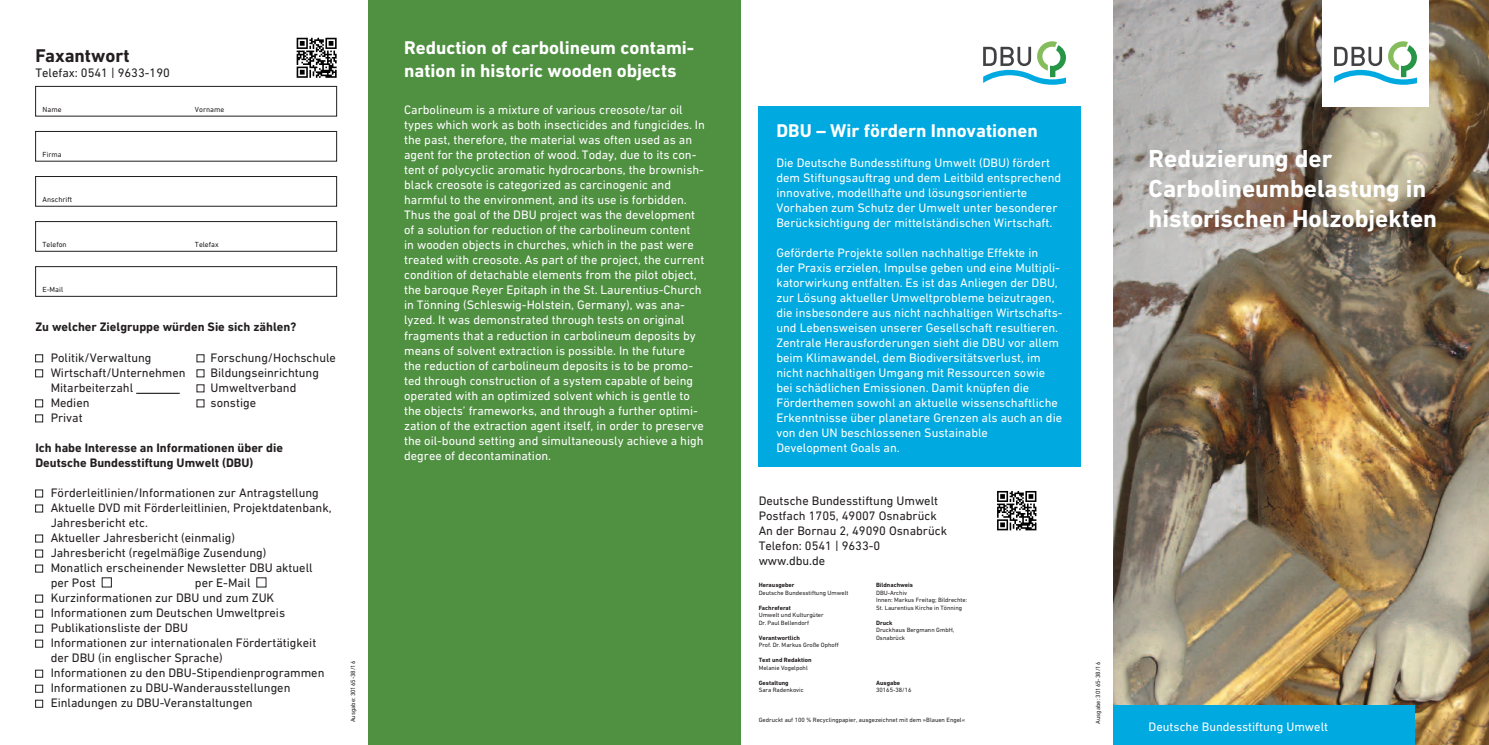
<style>
.page{position:relative;width:1489px;height:745px;background:#fff}
.page>*{position:absolute;margin:0;border:0;box-sizing:border-box;transform-origin:0 0}
.t1{font:700 25px/30px "DIN Next W1 G";color:#fff}
.t2{font:700 18.75px/22.5px "DIN Next W1 G";color:#fff}
.t3{font:700 18.75px "DIN Next W1 G";color:#231f20}
.t4{font:12.5px/15px "DIN Next W1 G";color:#fff}
.t5{font:12.5px/15px "DIN Next W1 G";color:#231f20}
.t6{font:700 12.5px/15px "DIN Next W1 G";color:#231f20}
.t7{font:7.5px "DIN Next W1 G";color:#231f20}
.t8{font:6.25px/7.5px "DIN Next W1 G";color:#231f20}
.t9{font:700 6.25px "DIN Next W1 G";color:#231f20}
</style>
<div class="page">
<img style="left:1113px;top:0;width:375px;height:744px">
<div style="left:369px;top:0;width:372px;height:744px;background:#4f9041"></div>
<svg style="left:983px;top:41px;width:82px;height:44px"></svg>
<div style="left:1322px;top:0;width:106px;height:106px;background:#fff"></div>
<svg style="left:1334px;top:41px;width:82px;height:44px"></svg>
<div style="left:1113px;top:705px;width:301px;height:39px;background:#00a9e0"></div>
<div style="left:758px;top:106px;width:323px;height:361px;background:#00a9e0"></div>
<div style="left:35px;top:86px;width:302px;height:30px;border:1px solid #231f20"></div>
<div style="left:35px;top:131px;width:302px;height:30px;border:1px solid #231f20"></div>
<div style="left:35px;top:176px;width:302px;height:30px;border:1px solid #231f20"></div>
<div style="left:35px;top:221px;width:302px;height:30px;border:1px solid #231f20"></div>
<div style="left:35px;top:266px;width:302px;height:30px;border:1px solid #231f20"></div>
<div style="left:35px;top:354px;width:8px;height:8px;border:1px solid #231f20"></div>
<div style="left:35px;top:369px;width:8px;height:8px;border:1px solid #231f20"></div>
<hr style="left:136px;top:393px;width:44px;height:1px;background:#231f20">
<div style="left:35px;top:399px;width:8px;height:8px;border:1px solid #231f20"></div>
<div style="left:35px;top:414px;width:8px;height:8px;border:1px solid #231f20"></div>
<div style="left:35px;top:489px;width:8px;height:8px;border:1px solid #231f20"></div>
<div style="left:35px;top:504px;width:8px;height:8px;border:1px solid #231f20"></div>
<div style="left:35px;top:534px;width:8px;height:8px;border:1px solid #231f20"></div>
<div style="left:35px;top:549px;width:8px;height:8px;border:1px solid #231f20"></div>
<div style="left:35px;top:564px;width:8px;height:8px;border:1px solid #231f20"></div>
<div style="left:102px;top:577px;width:10px;height:10px;border:1px solid #231f20"></div>
<div style="left:35px;top:594px;width:8px;height:8px;border:1px solid #231f20"></div>
<div style="left:35px;top:609px;width:8px;height:8px;border:1px solid #231f20"></div>
<div style="left:35px;top:624px;width:8px;height:8px;border:1px solid #231f20"></div>
<div style="left:35px;top:639px;width:8px;height:8px;border:1px solid #231f20"></div>
<div style="left:35px;top:669px;width:8px;height:8px;border:1px solid #231f20"></div>
<div style="left:35px;top:684px;width:8px;height:8px;border:1px solid #231f20"></div>
<div style="left:35px;top:699px;width:8px;height:8px;border:1px solid #231f20"></div>
<svg style="left:296px;top:38px;width:40px;height:40px"></svg>
<svg style="left:997px;top:491px;width:39px;height:39px"></svg>
<h2 class="t3" style="left:35px;top:44px;width:96px">Faxantwort</h2>
<p class="t5" style="left:35px;top:65px;width:136px">Telefax: 0541 | 9633-190</p>
<p class="t7" style="left:43px;top:105px;width:20px">Name</p>
<p class="t7" style="left:195px;top:105px;width:31px">Vorname</p>
<p class="t7" style="left:43px;top:150px;width:21px">Firma</p>
<p class="t7" style="left:43px;top:195px;width:31px">Anschrift</p>
<p class="t7" style="left:43px;top:240px;width:26px">Telefon</p>
<p class="t7" style="left:195px;top:240px;width:25px">Telefax</p>
<p class="t7" style="left:43px;top:285px;width:22px">E-Mail</p>
<p class="t6" style="left:35px;top:319px;width:262px">Zu welcher Zielgruppe würden Sie sich zählen?</p>
<p class="t5" style="left:51px;top:350px;width:102px">Politik/Verwaltung</p>
<p class="t5" style="left:210px;top:350px;width:127px">Forschung/Hochschule</p>
<p class="t5" style="left:51px;top:365px;width:136px">Wirtschaft/Unternehmen</p>
<p class="t5" style="left:210px;top:365px;width:110px">Bildungseinrichtung</p>
<p class="t5" style="left:51px;top:380px;width:84px">Mitarbeiterzahl</p>
<p class="t5" style="left:210px;top:380px;width:87px">Umweltverband</p>
<p class="t5" style="left:51px;top:395px;width:40px">Medien</p>
<p class="t5" style="left:210px;top:395px;width:47px">sonstige</p>
<p class="t5" style="left:51px;top:410px;width:33px">Privat</p>
<p class="t6" style="left:35px;top:440px;width:249px">Ich habe Interesse an Informationen über die<br>Deutsche Bundesstiftung Umwelt (DBU)</p>
<p class="t5" style="left:51px;top:485px;width:282px">Förderleitlinien/Informationen zur Antragstellung Aktuelle DVD mit Förderleitlinien, Projektdatenbank, Jahresbericht etc.<br>Aktueller Jahresbericht (einmalig)<br>Jahresbericht (regelmäßige Zusendung)<br>Monatlich erscheinender Newsletter DBU aktuell per Post</p>
<p class="t5" style="left:51px;top:575px;width:275px;text-indent:144px">per E-Mail Kurzinformationen zur DBU und zum ZUK Informationen zum Deutschen Umweltpreis Publikationsliste der DBU<br>Informationen zur internationalen Fördertätigkeit der DBU (in englischer Sprache)<br>Informationen zu den DBU-Stipendienprogrammen Informationen zu DBU-Wanderausstellungen Einladungen zu DBU-Veranstaltungen</p>
<h2 class="t2" style="left:404px;top:36px;width:291px">Reduction of carbolineum contami&shy;nation in historic wooden objects</h2>
<p class="t4" style="left:404px;top:102px;width:302px">Carbolineum is a mixture of various creosote/tar oil types which work as both insecticides and fungicides. In the past, therefore, the material was often used as an agent for the protection of wood. Today, due to its con&shy;tent of polycyclic aromatic hydrocarbons, the brownish&shy;black creosote is categorized as carcinogenic and harmful to the environment, and its use is forbidden.<br>Thus the goal of the DBU project was the development of a solution for reduction of the carbolineum content<br>in wooden objects in churches, which in the past were treated with creosote. As part of the project, the current condition of detachable elements from the pilot object, the baroque Reyer Epitaph in the St. Laurentius-Church in Tönning (Schleswig-Holstein, Germany), was ana&shy;lyzed. It was demonstrated through tests on original fragments that a reduction in carbolineum deposits by means of solvent extraction is possible. In the future the reduction of carbolineum deposits is to be promo&shy;ted through construction of a system capable of being operated with an optimized solvent which is gentle to the objects’ frameworks, and through a further optimi&shy;zation of the extraction agent itself, in order to preserve the oil-bound setting and simultaneously achieve a high degree of decontamination.</p>
<h2 class="t2" style="left:776px;top:119px;width:263px">DBU – Wir fördern Innovationen</h2>
<p class="t4" style="left:776px;top:155px;width:286px">Die Deutsche Bundesstiftung Umwelt (DBU) fördert dem Stiftungsauftrag und dem Leitbild entsprechend innovative, modellhafte und lösungsorientierte Vorhaben zum Schutz der Umwelt unter besonderer Berücksichtigung der mittelständischen Wirtschaft.</p>
<p class="t4" style="left:776px;top:245px;width:288px">Geförderte Projekte sollen nachhaltige Effekte in<br>der Praxis erzielen, Impulse geben und eine Multipli&shy;katorwirkung entfalten. Es ist das Anliegen der DBU, zur Lösung aktueller Umweltprobleme beizutragen, die insbesondere aus nicht nachhaltigen Wirtschafts&shy;und Lebensweisen unserer Gesellschaft resultieren.<br>Zentrale Herausforderungen sieht die DBU vor allem beim Klimawandel, dem Biodiversitätsverlust, im nicht nachhaltigen Umgang mit Ressourcen sowie bei schädlichen Emissionen. Damit knüpfen die Förderthemen sowohl an aktuelle wissenschaftliche Erkenntnisse über planetare Grenzen als auch an die von den UN beschlossenen Sustainable<br>Development Goals an.</p>
<p class="t5" style="left:758px;top:492px;width:190px">Deutsche Bundesstiftung Umwelt<br>Postfach 1705, 49007 Osnabrück<br>An der Bornau 2, 49090 Osnabrück<br>Telefon: 0541 | 9633-0 www.dbu.de</p>
<p class="t9" style="left:758px;top:581px;width:37px">Herausgeber</p>
<p class="t8" style="left:758px;top:588px;width:91px">Deutsche Bundesstiftung Umwelt</p>
<p class="t9" style="left:758px;top:603px;width:34px">Fachreferat</p>
<p class="t8" style="left:758px;top:611px;width:67px">Umwelt und Kulturgüter<br>Dr. Paul Bellendorf</p>
<p class="t9" style="left:758px;top:633px;width:43px">Verantwortlich</p>
<p class="t8" style="left:758px;top:641px;width:82px">Prof. Dr. Markus Große Ophoff</p>
<p class="t9" style="left:758px;top:656px;width:55px">Text und Redaktion</p>
<p class="t8" style="left:758px;top:663px;width:51px">Melanie Vogelpohl</p>
<p class="t9" style="left:758px;top:678px;width:31px">Gestaltung</p>
<p class="t8" style="left:758px;top:686px;width:47px">Sara Radenkovic</p>
<p class="t9" style="left:876px;top:581px;width:38px">Bildnachweis</p>
<p class="t8" style="left:876px;top:588px;width:93px">DBU-Archiv<br>Innen: Markus Freitag; Bildrechte:<br>St. Laurentius Kirche in Tönning</p>
<p class="t9" style="left:876px;top:618px;width:18px">Druck</p>
<p class="t8" style="left:876px;top:626px;width:80px">Druckhaus Bergmann GmbH,<br>Osnabrück</p>
<p class="t8" style="left:349px;top:722px;width:63px;rotate:-90deg">Ausgabe: 30165-38/16</p>
<p class="t8" style="left:1094px;top:723px;width:63px;rotate:-90deg">Ausgabe: 30165-38/16</p>
<p class="t9" style="left:876px;top:678px;width:25px">Ausgabe</p>
<p class="t8" style="left:876px;top:686px;width:37px">30165-38/16</p>
<p class="t8" style="left:758px;top:716px;width:208px">Gedruckt auf 100 % Recyclingpapier, ausgezeichnet mit dem »Blauen Engel«</p>
<h1 class="t1" style="left:1148px;top:143px;width:290px">Reduzierung der<br>Carbolineumbelastung in historischen Holzobjekten</h1>
<p class="t4" style="left:1148px;top:718px;width:181px">Deutsche Bundesstiftung Umwelt</p>
</div>
